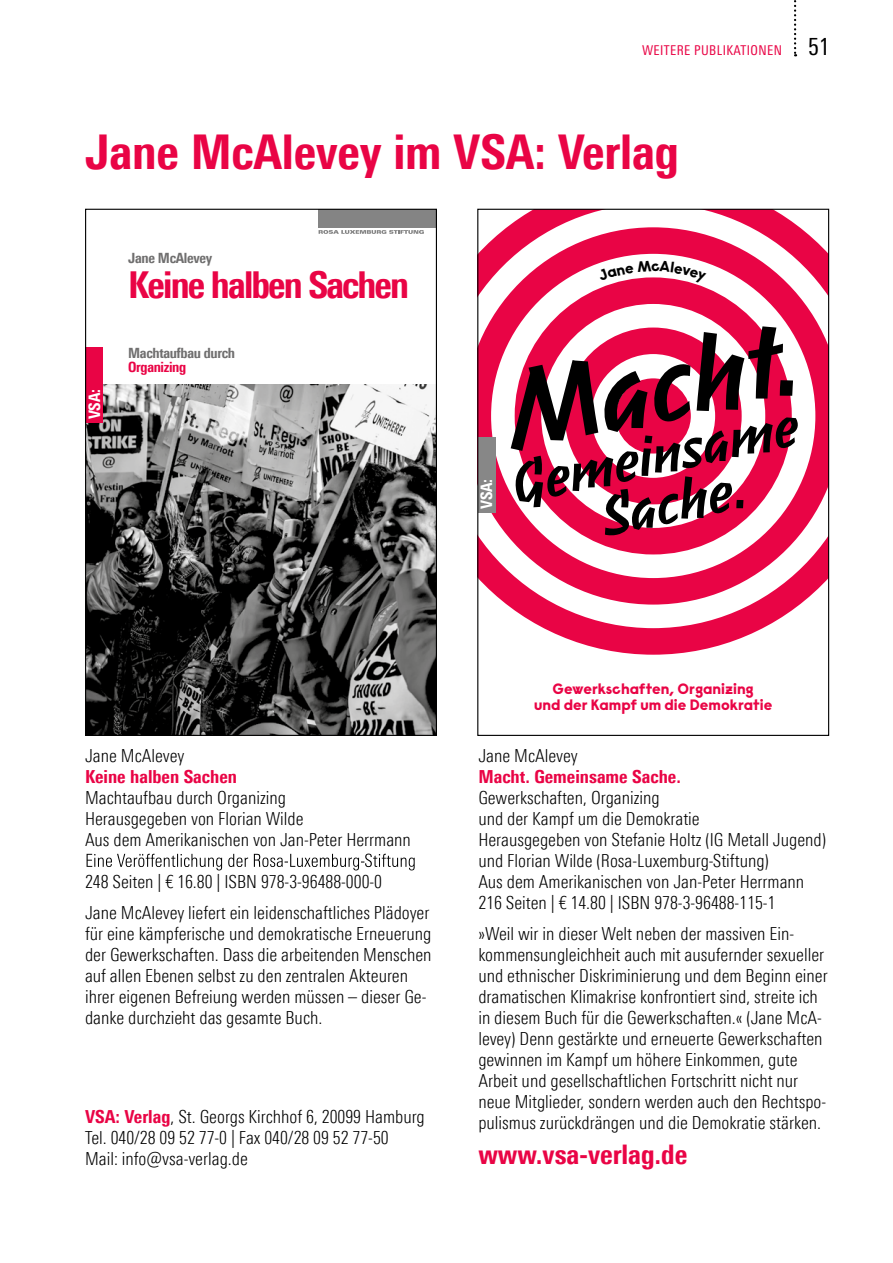
<style>
.page{position:relative;width:893px;height:1263px;background:#fff}
.page>*{position:absolute;margin:0;border:0;box-sizing:border-box;transform-origin:0 0}
.t1{font:700 99px "Gig V0.5";color:#000}
.t2{font:700 52.95px "Gig V0.5";color:#000}
.t3{font:800 condensed 48px "Univers Next Pro";letter-spacing:-.005em;color:#e90445}
.t4{font:800 condensed 37.05px "Univers Next Pro";letter-spacing:-.05em;color:#e90445}
.t5{font:800 condensed 27px "Univers Next Pro";letter-spacing:-.005em;color:#e90445}
.t6{font:300 condensed 18px/21px "Univers Next Pro";color:#000}
.t7{font:800 condensed 18px "Univers Next Pro";color:#e90445}
.t8{font:800 condensed 15.9px "Univers Next Pro";letter-spacing:-.01em;color:#fff}
.t9{font:800 15px/16.8px "Organice Raisonne";color:#e90445;text-align:center}
.t10{font:800 condensed 14.1px "Univers Next Pro";letter-spacing:-.025em;color:#706f6f}
.t11{font:800 condensed 14.1px "Univers Next Pro";letter-spacing:-.025em;color:#e90445}
.t12{font:condensed 13.5px "Linotype Univers";letter-spacing:.03em;color:#e90445}
.s1{font-size:24px;color:#000}
.s2{font-weight:800;color:#e90445}
</style>
<div class="page">
<svg style="left:794px;top:0;width:2px;height:56px"></svg>
<svg style="left:87px;top:853px;width:328px;height:17px"></svg>
<svg style="left:319px;top:230px;width:105px;height:4px"></svg>
<div style="left:319px;top:209px;width:117px;height:19px;background:#848484"></div>
<img style="left:87px;top:385px;width:348px;height:349px">
<div style="left:86px;top:347px;width:17px;height:75px;background:#e90445"></div>
<svg style="left:507px;top:211px;width:292px;height:444px"></svg>
<svg style="left:479px;top:227px;width:348px;height:378px"></svg>
<div style="left:616px;top:378px;width:75px;height:75px;background:#e90445;border-radius:50%"></div>
<svg style="left:514px;top:417px;width:285px;height:90px"></svg>
<div style="left:478px;top:437px;width:17px;height:75px;background:#878787"></div>
<svg style="left:598px;top:261px;width:108px;height:23px"></svg>
<p class="t12" style="left:642px;top:43px;width:189px">WEITERE PUBLIKATIONEN <span class="s1">51</span></p>
<h3 class="t3" style="left:85px;top:123px;width:595px">Jane McAlevey im VSA: Verlag</h3>
<p class="t10" style="left:128px;top:249px;width:85px">Jane McAlevey</p>
<p class="t8" style="left:85px;top:419px;width:32px;rotate:-90deg">VSA:</p>
<h3 class="t4" style="left:128px;top:263px;width:282px">Keine halben Sachen</h3>
<p class="t10" style="left:128px;top:344px;width:108px">Machtaufbau durch</p>
<p class="t11" style="left:128px;top:359px;width:60px">Organizing</p>
<h1 class="t1" style="left:491px;top:340px;width:300px;rotate:-12deg">Macht.</h1>
<h2 class="t2" style="left:594px;top:476px;width:346px;rotate:-12deg">Sache. <sup>M</sup></h2>
<p class="t8" style="left:477px;top:509px;width:32px;rotate:-90deg">VSA:</p>
<p class="t6" style="left:85px;top:745px;width:101px">Jane McAlevey</p>
<p class="t7" style="left:85px;top:766px;width:153px">Keine halben Sachen</p>
<p class="t6" style="left:85px;top:787px;width:327px">Machtaufbau durch Organizing<br>Herausgegeben von Florian Wilde<br>Aus dem Amerikanischen von Jan-Peter Herrmann</p>
<p class="t6" style="left:85px;top:866px;width:346px;line-height:31.5px">248 Seiten | € 16.80 | ISBN 978-3-96488-000-0<br>Jane McAlevey liefert ein leidenschaftliches Plädoyer</p>
<p class="t6" style="left:85px;top:923px;width:348px">für eine kämpferische und demokratische Erneuerung der Gewerkschaften. Dass die arbeitenden Menschen auf allen Ebenen selbst zu den zentralen Akteuren ihrer eigenen Befreiung werden müssen – dieser Ge&shy;danke durchzieht das gesamte Buch.</p>
<p class="t6" style="left:85px;top:1106px;width:341px"><span class="s2">VSA: Verlag</span>, St. Georgs Kirchhof 6, 20099 Hamburg<br>Tel. 040/28 09 52 77-0 | Fax 040/28 09 52 77-50<br>Mail: info@vsa-verlag.de</p>
<p class="t9" style="left:534px;top:679px;width:240px">Gewerkschaften, Organizing<br>und der Kampf um die Demokratie</p>
<p class="t6" style="left:478px;top:745px;width:101px">Jane McAlevey</p>
<p class="t7" style="left:478px;top:766px;width:204px">Macht. Gemeinsame Sache.</p>
<p class="t6" style="left:478px;top:787px;width:349px">Gewerkschaften, Organizing<br>und der Kampf um die Demokratie<br>Herausgegeben von Stefanie Holtz (IG Metall Jugend) und Florian Wilde (Rosa-Luxemburg-Stiftung)<br>Aus dem Amerikanischen von Jan-Peter Herrmann 216 Seiten | € 14.80 | ISBN 978-3-96488-115-1</p>
<p class="t6" style="left:478px;top:923px;width:351px">»Weil wir in dieser Welt neben der massiven Ein&shy;kommensungleichheit auch mit ausufernder sexueller und ethnischer Diskriminierung und dem Beginn einer dramatischen Klimakrise konfrontiert sind, streite ich in diesem Buch für die Gewerkschaften.« (Jane McA&shy;levey) Denn gestärkte und erneuerte Gewerkschaften gewinnen im Kampf um höhere Einkommen, gute Arbeit und gesellschaftlichen Fortschritt nicht nur neue Mitglieder, sondern werden auch den Rechtspo&shy;pulismus zurückdrängen und die Demokratie stärken.</p>
<h3 class="t5" style="left:478px;top:1138px;width:210px">www.vsa-verlag.de</h3>
</div>
